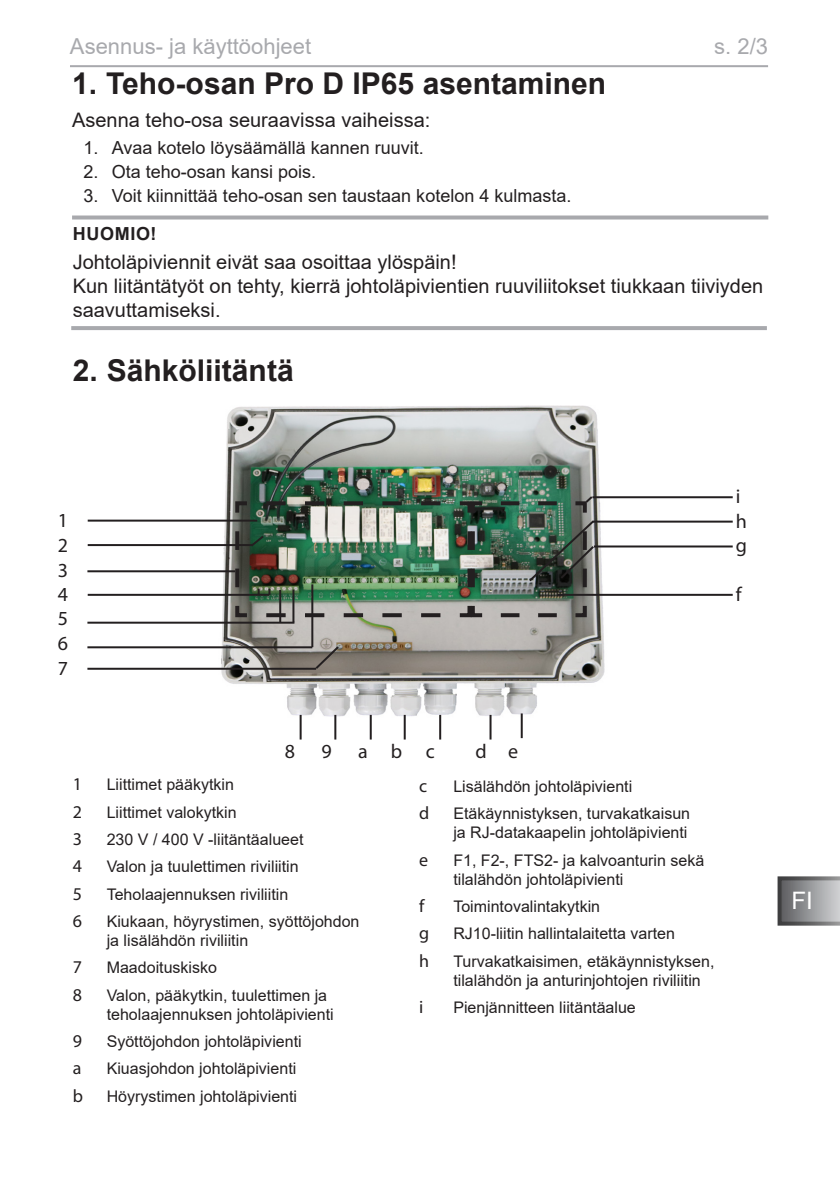
<style>
.page{position:relative;width:840px;height:1191px;background:#fff}
.page>*{position:absolute;margin:0;border:0;box-sizing:border-box;transform-origin:0 0}
.t1{font:700 30px "Arial";color:#231f20}
.t2{font:24px "Arial";color:#fff}
.t3{font:22px "Arial";color:#a8a9ad}
.Tipp{font:20px/24px "Arial";color:#231f20}
.Standard_vor_Aufzählung{font:20px "Arial";color:#231f20}
.t4{font:20px "Myriad Pro";color:#231f20}
.t5{font:18px "Arial";color:#231f20}
.t6{font:18px "Myriad Pro";color:#231f20}
.Signalwort{font:700 18px "Arial";letter-spacing:.035em;color:#231f20}
.t7{font:16px/19.2px "Arial";color:#231f20}
</style>
<div class="page">
<svg style="left:777px;top:876px;width:62px;height:49px;background:#8c8d8f"></svg>
<hr style="left:70px;top:65px;width:697px;height:2px;background:#a8a9ad">
<svg style="left:72px;top:215px;width:695px;height:4px;background:#b3b3b7"></svg>
<hr style="left:71px;top:326px;width:695px;height:4px;background:#a8a9ad">
<img style="left:147px;top:405px;width:461px;height:313px">
<hr style="left:292px;top:589px;width:2px;height:33px;background:#231f20">
<svg style="left:313px;top:644px;width:28px;height:27px"></svg>
<hr style="left:88px;top:519px;width:169px;height:2px;background:#231f20">
<hr style="left:88px;top:544px;width:164px;height:2px;background:#231f20">
<hr style="left:87px;top:570px;width:148px;height:2px;background:#231f20">
<hr style="left:88px;top:594px;width:181px;height:2px;background:#231f20">
<hr style="left:87px;top:621px;width:207px;height:2px;background:#231f20">
<hr style="left:279px;top:590px;width:2px;height:32px;background:#231f20">
<hr style="left:87px;top:646px;width:225px;height:2px;background:#231f20">
<hr style="left:87px;top:668px;width:229px;height:2px;background:#231f20">
<hr style="left:311px;top:584px;width:2px;height:63px;background:#231f20">
<hr style="left:299px;top:715px;width:2px;height:24px;background:#231f20">
<hr style="left:334px;top:715px;width:2px;height:24px;background:#231f20">
<hr style="left:369px;top:715px;width:2px;height:24px;background:#231f20">
<hr style="left:439px;top:715px;width:2px;height:24px;background:#231f20">
<hr style="left:489px;top:715px;width:2px;height:24px;background:#231f20">
<hr style="left:520px;top:713px;width:2px;height:25px;background:#231f20">
<hr style="left:592px;top:496px;width:140px;height:2px;background:#231f20">
<hr style="left:592px;top:520px;width:140px;height:2px;background:#231f20">
<hr style="left:593px;top:545px;width:139px;height:2px;background:#231f20">
<img style="left:233px;top:494px;width:362px;height:125px">
<hr style="left:557px;top:594px;width:175px;height:2px;background:#231f20">
<hr style="left:403px;top:715px;width:2px;height:24px;background:#231f20">
<h3 class="t3" style="left:70px;top:31px;width:242px">Asennus- ja käyttöohjeet</h3>
<h3 class="t3" style="left:713px;top:31px;width:55px">s. 2/3</h3>
<p class="t1" style="left:72px;top:62px;width:535px">1. Teho-osan Pro D IP65 asentaminen</p>
<p class="Standard_vor_Aufzählung" style="left:72px;top:106px;width:359px">Asenna teho-osa seuraavissa vaiheissa:</p>
<p class="t5" style="left:83px;top:135px;width:342px">1. Avaa kotelo löysäämällä kannen ruuvit.</p>
<p class="t5" style="left:83px;top:159px;width:234px">2. Ota teho-osan kansi pois.</p>
<p class="t5" style="left:83px;top:183px;width:489px">3. Voit kiinnittää teho-osan sen taustaan kotelon 4 kulmasta.</p>
<p class="Signalwort" style="left:73px;top:221px;width:85px">HUOMIO!</p>
<p class="Tipp" style="left:73px;top:250px;width:385px">Johtoläpiviennit eivät saa osoittaa ylöspäin!</p>
<p class="Tipp" style="left:73px;top:274px;width:691px">Kun liitäntätyöt on tehty, kierrä johtoläpivientien ruuviliitokset tiukkaan tiiviyden saavuttamiseksi.</p>
<p class="t1" style="left:73px;top:349px;width:222px">2. Sähköliitäntä</p>
<p class="t4" style="left:58px;top:508px;width:12px">1</p>
<p class="t4" style="left:58px;top:533px;width:12px">2</p>
<p class="t4" style="left:58px;top:557px;width:12px">3</p>
<p class="t4" style="left:58px;top:582px;width:12px">4</p>
<p class="t4" style="left:58px;top:606px;width:12px">5</p>
<p class="t4" style="left:58px;top:631px;width:12px">6</p>
<p class="t4" style="left:58px;top:655px;width:12px">7</p>
<p class="t4" style="left:735px;top:484px;width:6px">i</p>
<p class="t4" style="left:735px;top:508px;width:13px">h</p>
<p class="t4" style="left:735px;top:533px;width:13px">g</p>
<p class="t4" style="left:735px;top:582px;width:7px">f</p>
<p class="t4" style="left:285px;top:738px;width:12px">8</p>
<p class="t4" style="left:321px;top:738px;width:12px">9</p>
<p class="t4" style="left:358px;top:738px;width:11px">a</p>
<p class="t4" style="left:390px;top:738px;width:13px">b</p>
<p class="t4" style="left:425px;top:738px;width:10px">c</p>
<p class="t4" style="left:475px;top:738px;width:13px">d</p>
<p class="t4" style="left:508px;top:738px;width:12px">e</p>
<p class="t6" style="left:73px;top:773px;width:11px">1</p>
<p class="t7" style="left:107px;top:775px;width:129px">Liittimet pääkytkin</p>
<p class="t6" style="left:73px;top:800px;width:11px">2</p>
<p class="t7" style="left:107px;top:802px;width:131px">Liittimet valokytkin</p>
<p class="t6" style="left:73px;top:828px;width:11px">3</p>
<p class="t7" style="left:107px;top:829px;width:198px">230 V / 400 V -liitäntäalueet</p>
<p class="t6" style="left:73px;top:855px;width:11px">4</p>
<p class="t7" style="left:107px;top:857px;width:193px">Valon ja tuulettimen riviliitin</p>
<p class="t6" style="left:73px;top:882px;width:11px">5</p>
<p class="t7" style="left:107px;top:884px;width:183px">Teholaajennuksen riviliitin</p>
<p class="t6" style="left:73px;top:909px;width:11px">6</p>
<p class="t7" style="left:107px;top:911px;width:254px">Kiukaan, höyrystimen, syöttöjohdon ja lisälähdön riviliitin</p>
<p class="t6" style="left:73px;top:956px;width:11px">7</p>
<p class="t7" style="left:107px;top:958px;width:112px">Maadoituskisko</p>
<p class="t6" style="left:73px;top:983px;width:11px">8</p>
<p class="t7" style="left:107px;top:985px;width:228px">Valon, pääkytkin, tuulettimen ja teholaajennuksen johtoläpivienti</p>
<p class="t6" style="left:73px;top:1030px;width:11px">9</p>
<p class="t7" style="left:107px;top:1031px;width:196px">Syöttöjohdon johtoläpivienti</p>
<p class="t6" style="left:73px;top:1057px;width:10px">a</p>
<p class="t7" style="left:107px;top:1059px;width:191px">Kiuasjohdon johtoläpivienti</p>
<p class="t6" style="left:73px;top:1084px;width:12px">b</p>
<p class="t7" style="left:107px;top:1086px;width:192px">Höyrystimen johtoläpivienti</p>
<p class="t6" style="left:419px;top:774px;width:10px">c</p>
<p class="t7" style="left:453px;top:776px;width:180px">Lisälähdön johtoläpivienti</p>
<p class="t6" style="left:419px;top:802px;width:12px">d</p>
<p class="t7" style="left:453px;top:803px;width:238px">Etäkäynnistyksen, turvakatkaisun ja RJ-datakaapelin johtoläpivienti</p>
<p class="t6" style="left:419px;top:848px;width:11px">e</p>
<p class="t7" style="left:453px;top:850px;width:252px">F1, F2-, FTS2- ja kalvoanturin sekä tilalähdön johtoläpivienti</p>
<p class="t6" style="left:419px;top:895px;width:7px">f</p>
<p class="t7" style="left:453px;top:896px;width:148px">Toimintovalintakytkin</p>
<p class="t6" style="left:419px;top:922px;width:12px">g</p>
<p class="t7" style="left:453px;top:924px;width:223px">RJ10-liitin hallintalaitetta varten</p>
<p class="t6" style="left:419px;top:949px;width:11px">h</p>
<p class="t7" style="left:453px;top:951px;width:262px">Turvakatkaisimen, etäkäynnistyksen, tilalähdön ja anturinjohtojen riviliitin</p>
<p class="t6" style="left:419px;top:996px;width:6px">i</p>
<p class="t7" style="left:453px;top:997px;width:184px">Pienjännitteen liitäntäalue</p>
<h2 class="t2" style="left:791px;top:884px;width:23px">FI</h2>
</div>
